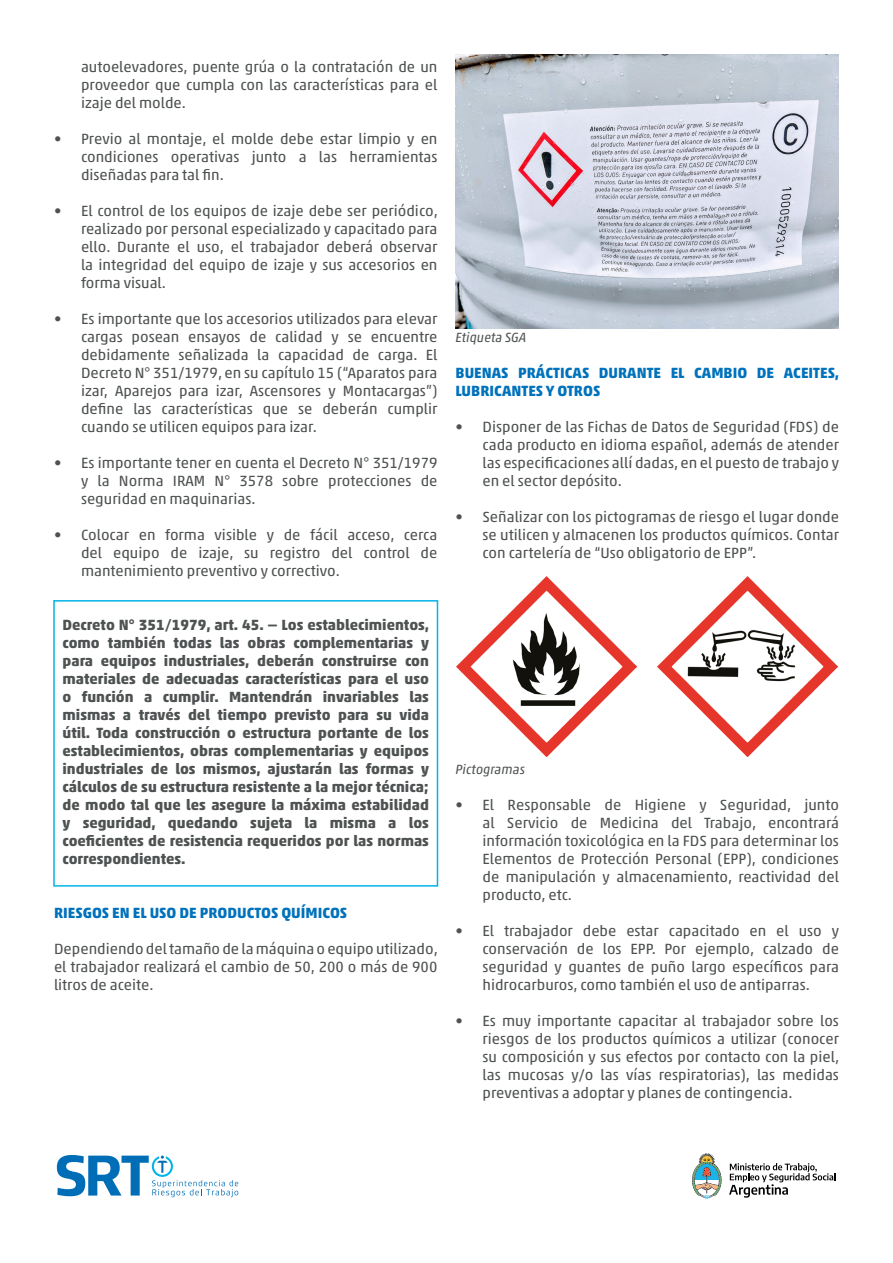
<style>
.page{position:relative;width:893px;height:1263px;background:#fff}
.page>*{position:absolute;margin:0;border:0;box-sizing:border-box;transform-origin:0 0}
.t1{font:15px/18px "Akko Pro";color:#4f5252;text-align:justify}
.t2{font:700 15px/18px "Akko Pro";color:#4f5252;text-align:justify}
.t3{font:700 15px/18px "Akko Pro";color:#0072bc}
.t4{font:italic 13.5px "Akko Pro";color:#4f5252}
</style>
<div class="page">
<svg style="left:692px;top:1153px;width:30px;height:46px"></svg>
<svg style="left:729px;top:1163px;width:106px;height:34px"></svg>
<svg style="left:57px;top:1155px;width:181px;height:42px"></svg>
<div style="left:53px;top:600px;width:385px;height:287px;border:2px solid #00b4e7"></div>
<img style="left:455px;top:54px;width:384px;height:274px">
<img style="left:457px;top:576px;width:180px;height:180px">
<img style="left:658px;top:576px;width:180px;height:180px">
<p class="t1" style="left:81px;top:58px;width:358px">autoelevadores, puente grúa o la contratación de un proveedor que cumpla con las características para el izaje del molde.</p>
<p class="t1" style="left:81px;top:130px;width:358px;text-indent:-27px">• Previo al montaje, el molde debe estar limpio y en condiciones operativas junto a las herramientas diseñadas para tal fin.</p>
<p class="t1" style="left:81px;top:202px;width:358px;text-indent:-27px">• El control de los equipos de izaje debe ser periódico, realizado por personal especializado y capacitado para ello. Durante el uso, el trabajador deberá observar la integridad del equipo de izaje y sus accesorios en forma visual.</p>
<p class="t1" style="left:81px;top:310px;width:358px;text-indent:-27px">• Es importante que los accesorios utilizados para elevar cargas posean ensayos de calidad y se encuentre debidamente señalizada la capacidad de carga. El Decreto N° 351/1979, en su capítulo 15 (“Aparatos para izar, Aparejos para izar, Ascensores y Montacargas”) define las características que se deberán cumplir cuando se utilicen equipos para izar.</p>
<p class="t1" style="left:81px;top:454px;width:358px;text-indent:-27px">• Es importante tener en cuenta el Decreto N° 351/1979 y la Norma IRAM N° 3578 sobre protecciones de seguridad en maquinarias.</p>
<p class="t1" style="left:81px;top:526px;width:358px;text-indent:-27px">• Colocar en forma visible y de fácil acceso, cerca del equipo de izaje, su registro del control de mantenimiento preventivo y correctivo.</p>
<p class="t2" style="left:63px;top:616px;width:368px">Decreto N° 351/1979, art. 45. — Los establecimientos, como también todas las obras complementarias y para equipos industriales, deberán construirse con materiales de adecuadas características para el uso o función a cumplir. Mantendrán invariables las mismas a través del tiempo previsto para su vida útil. Toda construcción o estructura portante de los establecimientos, obras complementarias y equipos industriales de los mismos, ajustarán las formas y cálculos de su estructura resistente a la mejor técnica; de modo tal que les asegure la máxima estabilidad y seguridad, quedando sujeta la misma a los coeficientes de resistencia requeridos por las normas correspondientes.</p>
<p class="t3" style="left:54px;top:904px;width:295px">RIESGOS EN EL USO DE PRODUCTOS QUÍMICOS</p>
<p class="t1" style="left:54px;top:940px;width:385px">Dependiendo del tamaño de la máquina o equipo utilizado, el trabajador realizará el cambio de 50, 200 o más de 900 litros de aceite.</p>
<p class="t4" style="left:455px;top:329px;width:72px">Etiqueta SGA</p>
<p class="t3" style="left:455px;top:364px;width:385px">BUENAS PRÁCTICAS DURANTE EL CAMBIO DE ACEITES,<br>LUBRICANTES Y OTROS</p>
<p class="t1" style="left:482px;top:418px;width:358px;text-indent:-27px">• Disponer de las Fichas de Datos de Seguridad (FDS) de cada producto en idioma español, además de atender las especificaciones allí dadas, en el puesto de trabajo y en el sector depósito.</p>
<p class="t1" style="left:482px;top:508px;width:358px;text-indent:-27px">• Señalizar con los pictogramas de riesgo el lugar donde se utilicen y almacenen los productos químicos. Contar con cartelería de “Uso obligatorio de EPP”.</p>
<p class="t4" style="left:455px;top:761px;width:71px">Pictogramas</p>
<p class="t1" style="left:482px;top:796px;width:358px;text-indent:-27px">• El Responsable de Higiene y Seguridad, junto al Servicio de Medicina del Trabajo, encontrará información toxicológica en la FDS para determinar los Elementos de Protección Personal (EPP), condiciones de manipulación y almacenamiento, reactividad del producto, etc.</p>
<p class="t1" style="left:482px;top:922px;width:358px;text-indent:-27px">• El trabajador debe estar capacitado en el uso y conservación de los EPP. Por ejemplo, calzado de seguridad y guantes de puño largo específicos para hidrocarburos, como también el uso de antiparras.</p>
<p class="t1" style="left:482px;top:1012px;width:358px;text-indent:-27px">• Es muy importante capacitar al trabajador sobre los riesgos de los productos químicos a utilizar (conocer su composición y sus efectos por contacto con la piel, las mucosas y/o las vías respiratorias), las medidas preventivas a adoptar y planes de contingencia.</p>
</div>
